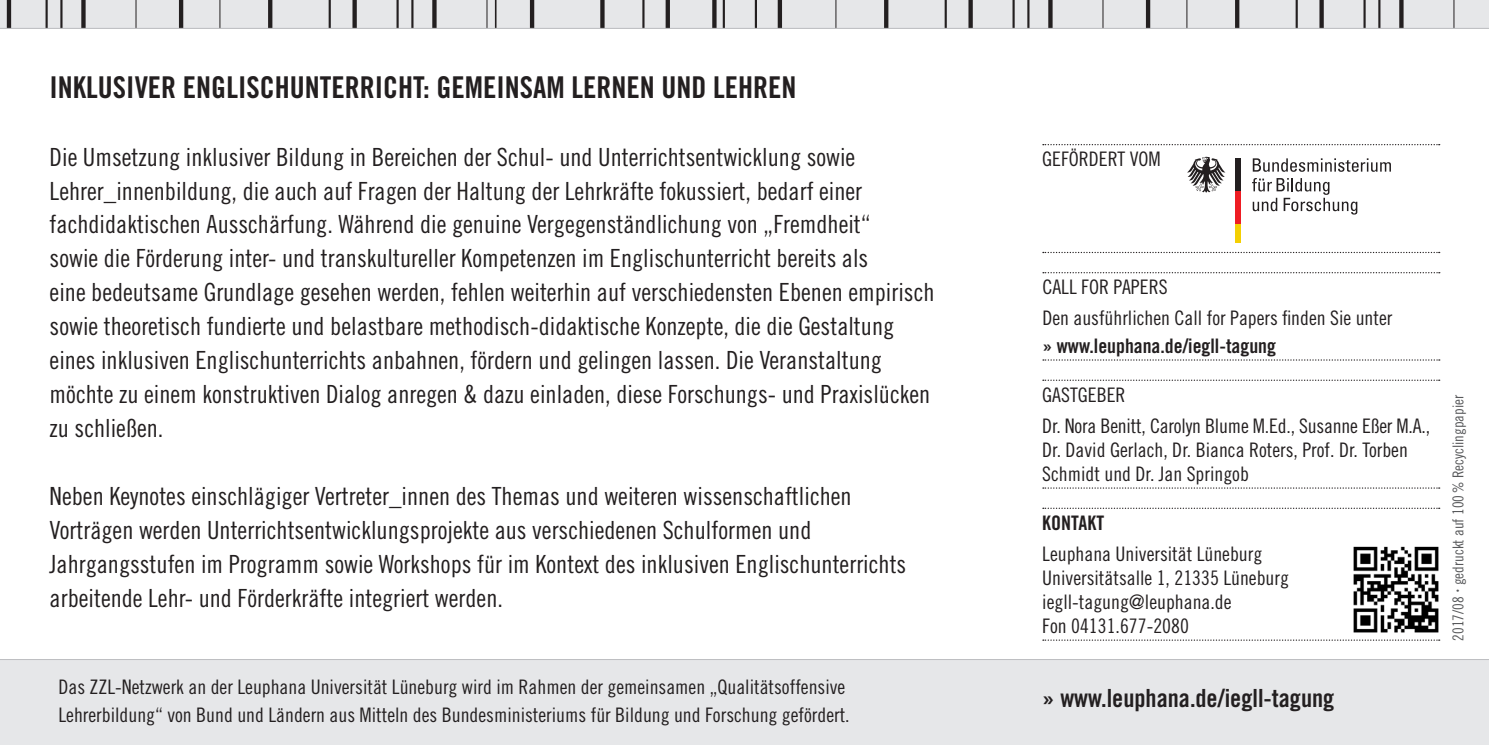
<style>
.page{position:relative;width:1489px;height:745px;background:#fff}
.page>*{position:absolute;margin:0;border:0;box-sizing:border-box;transform-origin:0 0}
.subhead_1{font:30px "Trade Gothic LT Std Bd Cn 20";color:#231f20}
.t1{font:25px/34px "Trade Gothic LT Std Cn 18";color:#231f20}
.titel_link{font:25px "Trade Gothic LT Std Bd Cn 20";color:#231f20}
.marginalspalte_fließ{font:20px/24px "Trade Gothic LT Std Cn 18";color:#231f20}
.fließtext{font:20px/27.5px "Trade Gothic LT Std Cn 18";color:#231f20}
.marginalspalte_fließ-2{font:20px "Trade Gothic LT Std Bd Cn 20";color:#231f20}
.marginalspalte_head{font:20px "Trade Gothic LT Std Cn 18";color:#231f20}
.fließtext-2{font:15px "Trade Gothic LT Std Cn 18";color:#57585a}
</style>
<div class="page">
<div style="left:0;top:0;width:1488px;height:28px;background:#e6e7e9"></div>
<svg style="left:219px;top:0;width:1px;height:28px"></svg>
<hr style="left:530px;top:0;width:4px;height:28px;background:#231f20">
<svg style="left:486px;top:0;width:1px;height:28px"></svg>
<hr style="left:328px;top:0;width:3px;height:28px;background:#231f20">
<hr style="left:396px;top:0;width:2px;height:28px;background:#231f20">
<hr style="left:411px;top:0;width:2px;height:28px;background:#231f20">
<svg style="left:268px;top:0;width:4px;height:28px"></svg>
<div style="left:352px;top:0;width:5px;height:28px;background:#231f20"></div>
<svg style="left:432px;top:0;width:4px;height:28px"></svg>
<hr style="left:179px;top:0;width:4px;height:28px;background:#231f20">
<svg style="left:136px;top:0;width:1px;height:28px"></svg>
<hr style="left:46px;top:0;width:2px;height:28px;background:#231f20">
<hr style="left:60px;top:0;width:2px;height:28px;background:#231f20">
<hr style="left:7px;top:0;width:4px;height:28px;background:#231f20">
<div style="left:81px;top:0;width:5px;height:28px;background:#231f20"></div>
<svg style="left:1186px;top:0;width:1px;height:28px"></svg>
<svg style="left:1453px;top:0;width:1px;height:28px"></svg>
<hr style="left:1295px;top:0;width:2px;height:28px;background:#231f20">
<hr style="left:1363px;top:0;width:2px;height:28px;background:#231f20">
<hr style="left:1378px;top:0;width:2px;height:28px;background:#231f20">
<div style="left:1234px;top:0;width:5px;height:28px;background:#231f20"></div>
<svg style="left:1319px;top:0;width:4px;height:28px"></svg>
<svg style="left:1399px;top:0;width:4px;height:28px"></svg>
<div style="left:1145px;top:0;width:5px;height:28px;background:#231f20"></div>
<svg style="left:495px;top:0;width:1px;height:28px"></svg>
<svg style="left:1102px;top:0;width:1px;height:28px"></svg>
<svg style="left:600px;top:0;width:4px;height:28px"></svg>
<div style="left:665px;top:0;width:5px;height:28px;background:#231f20"></div>
<svg style="left:712px;top:0;width:4px;height:28px"></svg>
<hr style="left:642px;top:0;width:2px;height:28px;background:#231f20">
<hr style="left:722px;top:0;width:3px;height:28px;background:#231f20">
<hr style="left:754px;top:0;width:3px;height:28px;background:#231f20">
<svg style="left:835px;top:0;width:1px;height:28px"></svg>
<hr style="left:944px;top:0;width:2px;height:28px;background:#231f20">
<hr style="left:1012px;top:0;width:2px;height:28px;background:#231f20">
<hr style="left:1027px;top:0;width:2px;height:28px;background:#231f20">
<div style="left:777px;top:0;width:5px;height:28px;background:#231f20"></div>
<svg style="left:884px;top:0;width:4px;height:28px"></svg>
<svg style="left:968px;top:0;width:4px;height:28px"></svg>
<svg style="left:1048px;top:0;width:4px;height:28px"></svg>
<hr style="left:0;top:28px;width:1488px;height:1px;background:#bcbdc0">
<div style="left:0;top:659px;width:1488px;height:85px;background:#e6e7e9"></div>
<hr style="left:0;top:658px;width:1488px;height:1px;background:#bcbdc0">
<img style="left:1340px;top:546px;width:101px;height:95px">
<svg style="left:1042px;top:507px;width:397px;height:1px"></svg>
<svg style="left:1042px;top:639px;width:397px;height:1px"></svg>
<svg style="left:1042px;top:272px;width:397px;height:1px"></svg>
<svg style="left:1042px;top:359px;width:397px;height:1px"></svg>
<svg style="left:1042px;top:379px;width:397px;height:1px"></svg>
<svg style="left:1042px;top:487px;width:397px;height:1px"></svg>
<svg style="left:1252px;top:178px;width:105px;height:36px"></svg>
<svg style="left:1252px;top:158px;width:138px;height:14px"></svg>
<div style="left:1235px;top:224px;width:5px;height:18px;background:#f4cf02"></div>
<div style="left:1235px;top:191px;width:5px;height:33px;background:#ee1d23"></div>
<div style="left:1235px;top:158px;width:5px;height:33px;background:#231f20"></div>
<svg style="left:1187px;top:157px;width:38px;height:35px"></svg>
<svg style="left:1042px;top:144px;width:397px;height:1px"></svg>
<svg style="left:1042px;top:252px;width:397px;height:1px"></svg>
<p class="subhead_1" style="left:50px;top:69px;width:748px">INKLUSIVER ENGLISCHUNTERRICHT: GEMEINSAM LERNEN UND LEHREN</p>
<p class="t1" style="left:50px;top:139px;width:886px">Die Umsetzung inklusiver Bildung in Bereichen der Schul- und Unterrichtsentwicklung sowie Lehrer_innenbildung, die auch auf Fragen der Haltung der Lehrkräfte fokussiert, bedarf einer fachdidaktischen Ausschärfung. Während die genuine Vergegenständlichung von „Fremdheit“<br>sowie die Förderung inter- und transkultureller Kompetenzen im Englischunterricht bereits als<br>eine bedeutsame Grundlage gesehen werden, fehlen weiterhin auf verschiedensten Ebenen empirisch sowie theoretisch fundierte und belastbare methodisch-didaktische Konzepte, die die Gestaltung</p>
<p class="t1" style="left:50px;top:343px;width:882px">eines inklusiven Englischunterrichts anbahnen, fördern und gelingen lassen. Die Veranstaltung möchte zu einem konstruktiven Dialog anregen &amp; dazu einladen, diese Forschungs- und Praxislücken zu schließen.</p>
<p class="t1" style="left:50px;top:478px;width:803px">Neben Keynotes einschlägiger Vertreter_innen des Themas und weiteren wissenschaftlichen</p>
<p class="t1" style="left:50px;top:512px;width:763px">Vorträgen werden Unterrichtsentwicklungsprojekte aus verschiedenen Schulformen und</p>
<p class="t1" style="left:50px;top:546px;width:858px">Jahrgangsstufen im Programm sowie Workshops für im Kontext des inklusiven Englischunterrichts</p>
<p class="t1" style="left:50px;top:580px;width:455px">arbeitende Lehr- und Förderkräfte integriert werden.</p>
<p class="fließtext" style="left:58px;top:672px;width:792px">Das ZZL-Netzwerk an der Leuphana Universität Lüneburg wird im Rahmen der gemeinsamen „Qualitätsoffensive<br>Lehrerbildung“ von Bund und Ländern aus Mitteln des Bundesministeriums für Bildung und Forschung gefördert.</p>
<p class="marginalspalte_head" style="left:1042px;top:147px;width:120px">GEFÖRDERT VOM</p>
<p class="marginalspalte_head" style="left:1042px;top:275px;width:127px">CALL FOR PAPERS</p>
<p class="marginalspalte_fließ" style="left:1042px;top:306px;width:351px">Den ausführlichen Call for Papers finden Sie unter</p>
<p class="marginalspalte_fließ-2" style="left:1042px;top:333px;width:235px">» www.leuphana.de/iegll-tagung</p>
<p class="marginalspalte_head" style="left:1042px;top:382px;width:85px">GASTGEBER</p>
<p class="marginalspalte_fließ" style="left:1042px;top:413px;width:389px">Dr. Nora Benitt, Carolyn Blume M.Ed., Susanne Eßer M.A.,<br>Dr. David Gerlach, Dr. Bianca Roters, Prof. Dr. Torben<br>Schmidt und Dr. Jan Springob</p>
<p class="marginalspalte_fließ-2" style="left:1042px;top:510px;width:63px">KONTAKT</p>
<p class="marginalspalte_fließ" style="left:1042px;top:541px;width:221px">Leuphana Universität Lüneburg</p>
<p class="marginalspalte_fließ" style="left:1042px;top:565px;width:248px">Universitätsalle 1, 21335 Lüneburg</p>
<p class="marginalspalte_fließ" style="left:1042px;top:589px;width:191px">iegll-tagung@leuphana.de<br>Fon 04131.677-2080</p>
<p class="titel_link" style="left:1042px;top:682px;width:293px">» www.leuphana.de/iegll-tagung</p>
<p class="fließtext-2" style="left:1448px;top:640px;width:247px;rotate:-90deg">2017/08 gedruckt auf 100% Recyclingpapier</p>
</div>
